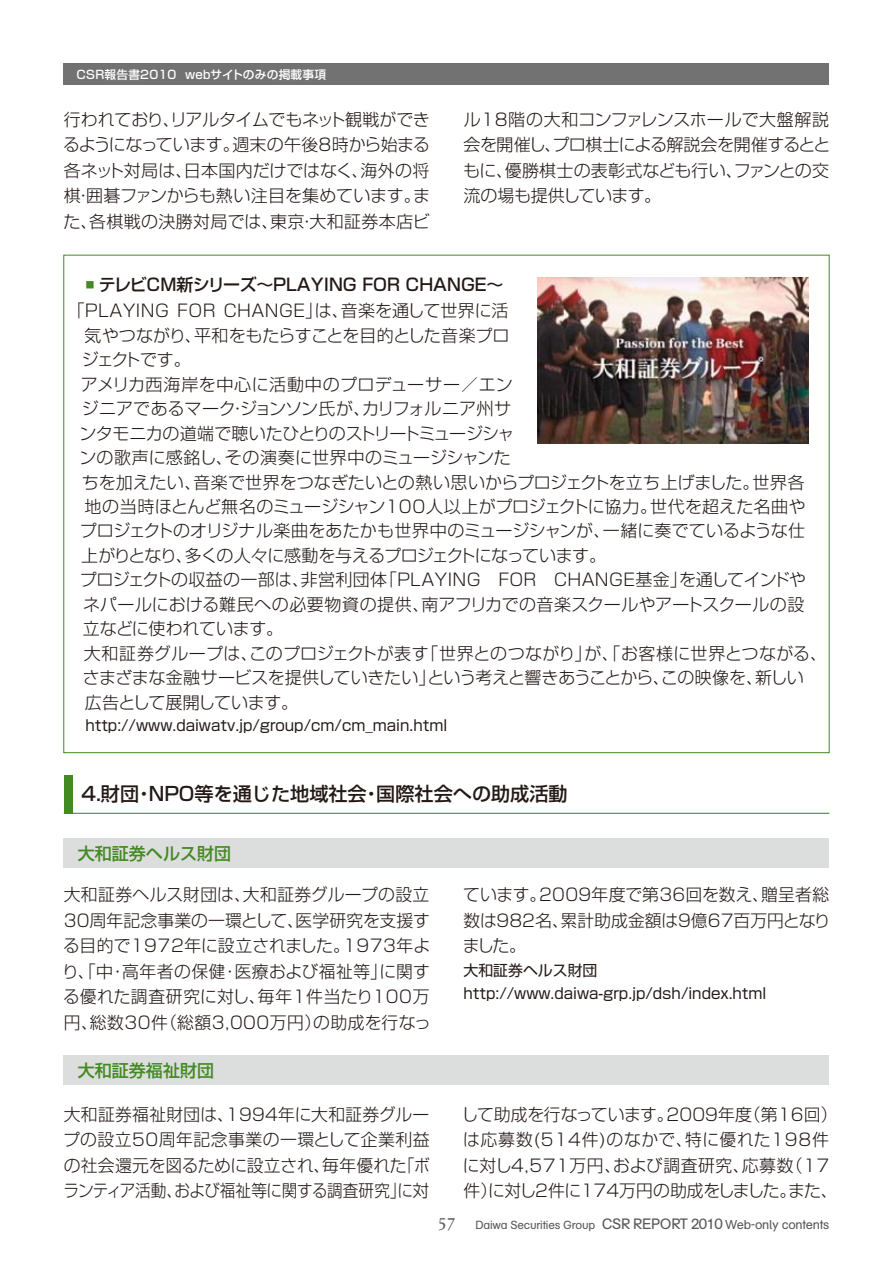
<style>
.page{position:relative;width:893px;height:1263px;background:#fff}
.page>*{position:absolute;margin:0;border:0;box-sizing:border-box;transform-origin:0 0}
.t1{font:500 19.2px "Shin Go Pro";color:#231916}
.t2{font:300 16.95px/25.5px "Shin Go Pro";color:#231916;text-align:justify}
.t3{font:300 16.95px "Shin Go Pro";letter-spacing:.02em;color:#231916}
.t4{font:300 16.95px "Shin Go Pro";letter-spacing:-.03em;color:#231916}
.t5{font:300 16.95px "Shin Go Pro";letter-spacing:-.045em;color:#231916}
.t6{font:300 16.95px "Shin Go Pro";letter-spacing:.025em;color:#231916}
.t7{font:500 16.95px "Shin Go Pro";color:#231916}
.t8{font:300 16.95px "Shin Go Pro";letter-spacing:-.04em;color:#231916}
.t9{font:500 16.95px "Shin Go Pro";color:#428a21}
.t10{font:14.85px/23.4px "Shin Go Pro";color:#231916}
.t11{font:11.7px "AG Schoolbook";letter-spacing:-.02em;color:#595857}
.t12{font:500 11.7px "Shin Go Pro";letter-spacing:.02em;color:#fff}
.s1{font-family:"Albertina";font-size:18px}
.s2{font-size:14.85px}
.s3{font-size:12.75px}
</style>
<div class="page">
<div style="left:64px;top:64px;width:765px;height:21px;background:#727272"></div>
<img style="left:537px;top:277px;width:271px;height:167px">
<div style="left:64px;top:838px;width:765px;height:30px;background:#dcdddd"></div>
<div style="left:64px;top:1054px;width:765px;height:30px;background:#dcdddd"></div>
<hr style="left:64px;top:813px;width:765px;height:1px;background:#428a21">
<div style="left:64px;top:775px;width:8px;height:38px;background:#428a21"></div>
<p class="t12" style="left:77px;top:65px;width:251px">CSR報告書2010 webサイトのみの掲載事項</p>
<p class="t2" style="left:63px;top:104px;width:369px">行われており、リアルタイムでもネット観戦ができるようになっています。週末の午後8時から始まる各ネット対局は、日本国内だけではなく、海外の将棋・囲碁ファンからも熱い注目を集めています。また、各棋戦の決勝対局では、東京・大和証券本店ビ</p>
<p class="t2" style="left:463px;top:104px;width:369px">ル18階の大和コンファレンスホールで大盤解説会を開催し、プロ棋士による解説会を開催するとともに、優勝棋士の表彰式なども行い、ファンとの交流の場も提供しています。</p>
<p class="t7" style="left:86px;top:271px;width:419px"><sup>■</sup> テレビCM新シリーズ～PLAYING FOR CHANGE～</p>
<p class="t6" style="left:67px;top:296px;width:442px">「PLAYING FOR CHANGE」は、音楽を通して世界に活</p>
<p class="t2" style="left:85px;top:321px;width:426px">気やつながり、平和をもたらすことを目的とした音楽プロ</p>
<p class="t2" style="left:82px;top:345px;width:110px">ジェクトです。</p>
<p class="t3" style="left:81px;top:370px;width:434px">アメリカ西海岸を中心に活動中のプロデューサー／エン</p>
<p class="t2" style="left:82px;top:394px;width:431px">ジニアであるマーク・ジョンソン氏が、カリフォルニア州サ</p>
<p class="t8" style="left:79px;top:419px;width:436px">ンタモニカの道端で聴いたひとりのストリートミュージシャ</p>
<p class="t2" style="left:79px;top:443px;width:433px">ンの歌声に感銘し、その演奏に世界中のミュージシャンた</p>
<p class="t2" style="left:82px;top:467px;width:724px">ちを加えたい、音楽で世界をつなぎたいとの熱い思いからプロジェクトを立ち上げました。世界各</p>
<p class="t2" style="left:85px;top:492px;width:722px">地の当時ほとんど無名のミュージシャン100人以上がプロジェクトに協力。世代を超えた名曲や</p>
<p class="t2" style="left:80px;top:516px;width:727px">プロジェクトのオリジナル楽曲をあたかも世界中のミュージシャンが、一緒に奏でているような仕</p>
<p class="t5" style="left:81px;top:541px;width:526px">上がりとなり、多くの人々に感動を与えるプロジェクトになっています。</p>
<p class="t3" style="left:80px;top:566px;width:727px">プロジェクトの収益の一部は、非営利団体「PLAYING　FOR　CHANGE基金」を通してインドや</p>
<p class="t2" style="left:83px;top:589px;width:723px">ネパールにおける難民への必要物資の提供、南アフリカでの音楽スクールやアートスクールの設</p>
<p class="t2" style="left:83px;top:614px;width:202px">立などに使われています。</p>
<p class="t2" style="left:84px;top:638px;width:745px">大和証券グループは、このプロジェクトが表す「世界とのつながり」が、「お客様に世界とつながる、</p>
<p class="t4" style="left:83px;top:664px;width:722px">さまざまな金融サービスを提供していきたい」という考えと響きあうことから、この映像を、新しい</p>
<p class="t4" style="left:85px;top:688px;width:215px">広告として展開しています。</p>
<p class="t10" style="left:85px;top:712px;width:363px">http://www.daiwatv.jp/group/cm/cm_main.html</p>
<p class="t1" style="left:81px;top:778px;width:488px">4.財団・NPO等を通じた地域社会・国際社会への助成活動</p>
<p class="t9" style="left:78px;top:840px;width:155px">大和証券ヘルス財団</p>
<p class="t2" style="left:62px;top:880px;width:370px">大和証券ヘルス財団は、大和証券グループの設立30周年記念事業の一環として、医学研究を支援する目的で1972年に設立されました。1973年より、「中･高年者の保健･医療および福祉等」に関する優れた調査研究に対し、毎年1件当たり100万円、総数30件（総額3,000万円）の助成を行なっ</p>
<p class="t2" style="left:463px;top:880px;width:369px">ています。2009年度で第36回を数え、贈呈者総数は982名、累計助成金額は9億67百万円となりました。</p>
<p class="t10" style="left:463px;top:957px;width:304px">大和証券ヘルス財団http://www.daiwa-grp.jp/dsh/index.html</p>
<p class="t9" style="left:78px;top:1056px;width:138px">大和証券福祉財団</p>
<p class="t2" style="left:63px;top:1099px;width:368px">大和証券福祉財団は、1994年に大和証券グループの設立50周年記念事業の一環として企業利益の社会還元を図るために設立され、毎年優れた｢ボランティア活動、および福祉等に関する調査研究｣に対</p>
<p class="t2" style="left:462px;top:1099px;width:378px;text-align:left">して助成を行なっています。2009年度（第16回）は応募数(514件)のなかで、特に優れた198件に対し4,571万円、および調査研究、応募数（17件）に対し2件に174万円の助成をしました。また、</p>
<p class="t11" style="left:437px;top:1219px;width:393px"><span class="s1">57</span> Daiwa Securities Group <span class="s2">CSR REPORT 2010</span> <span class="s3">Web-only contents</span></p>
</div>
